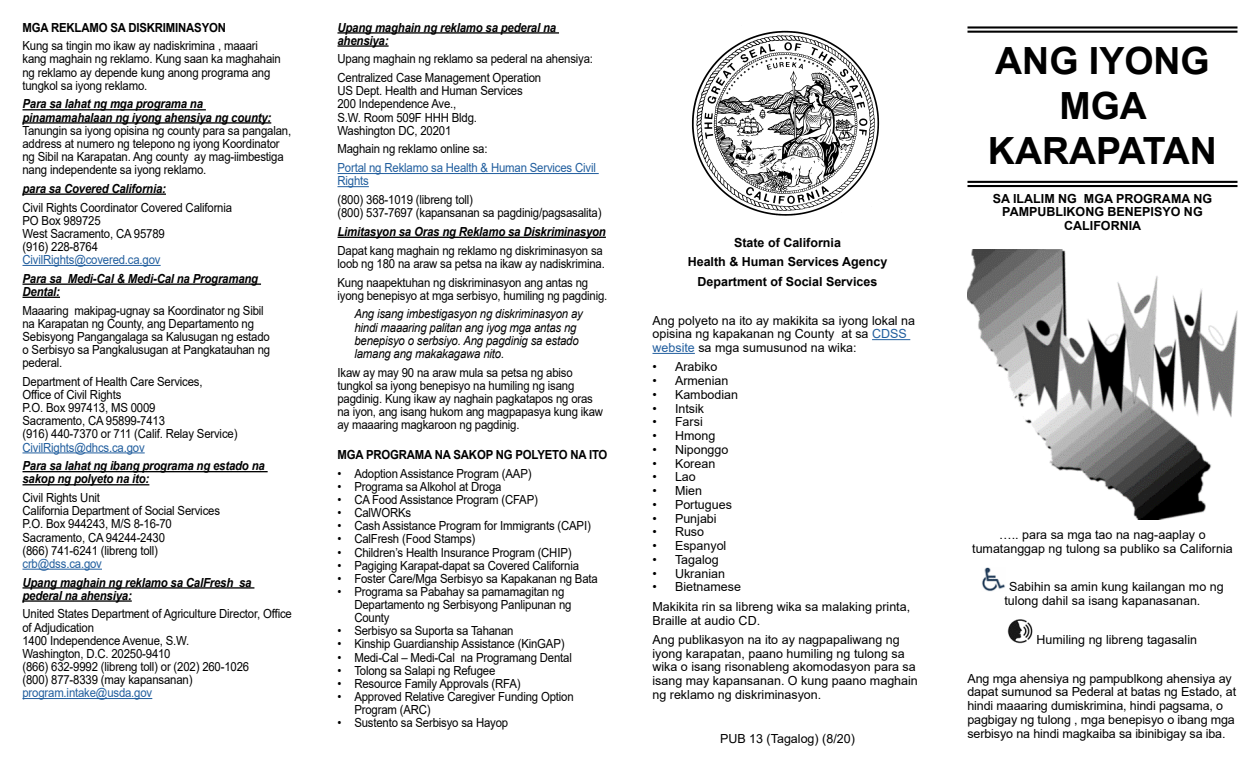
<style>
.page{position:relative;width:1260px;height:765px;background:#fff}
.page>*{position:absolute;margin:0;border:0;box-sizing:border-box;transform-origin:0 0}
.t1{font:700 37.5px/45px "Arial";color:#000;text-align:center}
.t2{font:12.5px/13.1px "Arial";letter-spacing:-.015em;color:#000;scale:.91 1}
.t3{font:12.5px/13.8px "Arial";letter-spacing:-.015em;color:#000}
.t4{font:italic 700 12.5px/13.1px "Arial";letter-spacing:-.015em;color:#000;scale:.91 1}
.t5{font:italic 12.5px/13.1px "Arial";letter-spacing:-.015em;color:#000;scale:.91 1}
.t6{font:12.5px/13.1px "Arial";letter-spacing:-.015em;color:#215e9e;scale:.91 1}
.t7{font:700 12.5px/13.8px "Arial";color:#000;text-align:center}
.t8{font:700 12.5px "Arial";color:#000;scale:.91 1}
.s1{color:#215e9e}
</style>
<div class="page">
<img style="left:968px;top:250px;width:269px;height:270px">
<img style="left:982px;top:567px;width:23px;height:24px">
<img style="left:1008px;top:620px;width:25px;height:24px">
<hr style="left:872px;top:339px;width:38px;height:1px;background:#215e9e">
<hr style="left:652px;top:353px;width:43px;height:1px;background:#215e9e">
<hr style="left:22px;top:109px;width:184px;height:1px;background:#000">
<hr style="left:22px;top:122px;width:249px;height:2px;background:#000">
<hr style="left:22px;top:194px;width:144px;height:1px;background:#000">
<hr style="left:22px;top:265px;width:139px;height:1px;background:#215e9e">
<hr style="left:22px;top:284px;width:239px;height:1px;background:#000">
<hr style="left:22px;top:297px;width:38px;height:1px;background:#000">
<hr style="left:22px;top:452px;width:123px;height:1px;background:#215e9e">
<hr style="left:22px;top:471px;width:246px;height:1px;background:#000">
<hr style="left:22px;top:484px;width:127px;height:1px;background:#000">
<hr style="left:22px;top:569px;width:80px;height:1px;background:#215e9e">
<hr style="left:22px;top:587px;width:232px;height:2px;background:#000">
<hr style="left:22px;top:600px;width:110px;height:2px;background:#000">
<hr style="left:22px;top:698px;width:130px;height:1px;background:#215e9e">
<hr style="left:338px;top:32px;width:221px;height:2px;background:#000">
<hr style="left:338px;top:45px;width:51px;height:2px;background:#000">
<hr style="left:338px;top:173px;width:261px;height:1px;background:#215e9e">
<hr style="left:338px;top:186px;width:31px;height:1px;background:#215e9e">
<hr style="left:338px;top:237px;width:268px;height:1px;background:#000">
<img style="left:691px;top:30px;width:189px;height:186px">
<hr style="left:968px;top:26px;width:270px;height:3px;background:#000">
<hr style="left:968px;top:31px;width:270px;height:2px;background:#000">
<hr style="left:968px;top:181px;width:270px;height:2px;background:#000">
<hr style="left:968px;top:185px;width:270px;height:2px;background:#000">
<p class="t8" style="left:22px;top:18px;width:225px">MGA REKLAMO SA DISKRIMINASYON</p>
<p class="t2" style="left:22px;top:39px;width:285px">Kung sa tingin mo ikaw ay nadiskrimina , maaari kang maghain ng reklamo. Kung saan ka maghahain ng reklamo ay depende kung anong programa ang tungkol sa iyong reklamo.</p>
<p class="t4" style="left:22px;top:98px;width:275px">Para sa lahat ng mga programa na pinamamahalaan ng iyong ahensiya ng county:</p>
<p class="t2" style="left:22px;top:124px;width:297px">Tanungin sa iyong opisina ng county para sa pangalan, address at numero ng telepono ng iyong Koordinator ng Sibil na Karapatan. Ang county ay mag-iimbestiga nang independente sa iyong reklamo.</p>
<p class="t4" style="left:22px;top:182px;width:159px">para sa Covered California:</p>
<p class="t2" style="left:22px;top:201px;width:232px">Civil Rights Coordinator Covered California<br>PO Box 989725<br>West Sacramento, CA 95789<br>(916) 228-8764</p>
<p class="t6" style="left:22px;top:253px;width:153px">CivilRights@covered.ca.gov</p>
<p class="t4" style="left:22px;top:272px;width:261px">Para sa Medi-Cal &amp; Medi-Cal na Programang<br>Dental:</p>
<p class="t2" style="left:22px;top:304px;width:274px">Maaaring makipag-ugnay sa Koordinator ng Sibil na Karapatan ng County, ang Departamento ng Sebisyong Pangangalaga sa Kalusugan ng estado o Serbisyo sa Pangkalusugan at Pangkatauhan ng pederal.</p>
<p class="t2" style="left:22px;top:375px;width:238px">Department of Health Care Services,<br>Office of Civil Rights<br>P.O. Box 997413, MS 0009<br>Sacramento, CA 95899-7413<br>(916) 440-7370 or 711 (Calif. Relay Service)</p>
<p class="t6" style="left:22px;top:441px;width:136px">CivilRights@dhcs.ca.gov</p>
<p class="t4" style="left:22px;top:460px;width:268px">Para sa lahat ng ibang programa ng estado na sakop ng polyeto na ito:</p>
<p class="t2" style="left:22px;top:491px;width:219px">Civil Rights Unit<br>California Department of Social Services<br>P.O. Box 944243, M/S 8-16-70<br>Sacramento, CA 94244-2430<br>(866) 741-6241 (libreng toll)</p>
<p class="t6" style="left:22px;top:557px;width:89px">crb@dss.ca.gov</p>
<p class="t4" style="left:22px;top:576px;width:253px">Upang maghain ng reklamo sa CalFresh sa pederal na ahensiya:</p>
<p class="t2" style="left:22px;top:607px;width:298px">United States Department of Agriculture Director, Office of Adjudication<br>1400 Independence Avenue, S.W.<br>Washington, D.C. 20250-9410<br>(866) 632-9992 (libreng toll) or (202) 260-1026<br>(800) 877-8339 (may kapansanan)</p>
<p class="t6" style="left:22px;top:686px;width:144px">program.intake@usda.gov</p>
<p class="t4" style="left:338px;top:21px;width:242px">Upang maghain ng reklamo sa pederal na ahensiya:</p>
<p class="t2" style="left:338px;top:50px;width:282px;line-height:18.8px">Upang maghain ng reklamo sa pederal na ahensiya:<br>Centralized Case Management Operation</p>
<p class="t2" style="left:338px;top:84px;width:205px">US Dept. Health and Human Services<br>200 Independence Ave.,<br>S.W. Room 509F HHH Bldg.<br>Washington DC, 20201</p>
<p class="t2" style="left:338px;top:142px;width:166px">Maghain ng reklamo online sa:</p>
<p class="t6" style="left:338px;top:161px;width:285px">Portal ng Reklamo sa Health &amp; Human Services Civil<br>Rights</p>
<p class="t2" style="left:338px;top:193px;width:292px">(800) 368-1019 (libreng toll)<br>(800) 537-7697 (kapansanan sa pagdinig/pagsasalita)</p>
<p class="t4" style="left:338px;top:225px;width:296px">Limitasyon sa Oras ng Reklamo sa Diskriminasyon</p>
<p class="t2" style="left:338px;top:244px;width:295px">Dapat kang maghain ng reklamo ng diskriminasyon sa loob ng 180 na araw sa petsa na ikaw ay nadiskrimina.</p>
<p class="t2" style="left:338px;top:276px;width:298px">Kung naapektuhan ng diskriminasyon ang antas ng iyong benepisyo at mga serbisyo, humiling ng pagdinig.</p>
<p class="t5" style="left:354px;top:308px;width:253px">Ang isang imbestigasyon ng diskriminasyon ay hindi maaaring palitan ang iyog mga antas ng benepisyo o serbsiyo. Ang pagdinig sa estado lamang ang makakagawa nito.</p>
<p class="t2" style="left:338px;top:366px;width:293px">Ikaw ay may 90 na araw mula sa petsa ng abiso tungkol sa iyong benepisyo na humiling ng isang pagdinig. Kung ikaw ay naghain pagkatapos ng oras na iyon, ang isang hukom ang magpapasya kung ikaw ay maaaring magkaroon ng pagdinig.</p>
<p class="t8" style="left:338px;top:446px;width:298px">MGA PROGRAMA NA SAKOP NG POLYETO NA ITO</p>
<p class="t2" style="left:338px;top:467px;width:215px">• Adoption Assistance Program (AAP)</p>
<p class="t2" style="left:338px;top:480px;width:182px">• Programa sa Alkohol at Droga</p>
<p class="t2" style="left:338px;top:493px;width:222px">• CA Food Assistance Program (CFAP)</p>
<p class="t2" style="left:338px;top:506px;width:83px">• CalWORKs</p>
<p class="t2" style="left:338px;top:519px;width:280px">• Cash Assistance Program for Immigrants (CAPI)</p>
<p class="t2" style="left:338px;top:532px;width:153px">• CalFresh (Food Stamps)</p>
<p class="t2" style="left:338px;top:546px;width:259px">• Children’s Health Insurance Program (CHIP)</p>
<p class="t2" style="left:338px;top:559px;width:267px">• Pagiging Karapat-dapat sa Covered California</p>
<p class="t2" style="left:338px;top:572px;width:288px">• Foster Care/Mga Serbisyo sa Kapakanan ng Bata</p>
<p class="t2" style="left:354px;top:585px;width:240px;text-indent:-17px">• Programa sa Pabahay sa pamamagitan ng<br>Departamento ng Serbisyong Panlipunan ng<br>County</p>
<p class="t2" style="left:338px;top:624px;width:195px">• Serbisyo sa Suporta sa Tahanan</p>
<p class="t2" style="left:338px;top:637px;width:251px">• Kinship Guardianship Assistance (KinGAP)</p>
<p class="t2" style="left:338px;top:651px;width:259px">• Medi-Cal – Medi-Cal na Programang Dental</p>
<p class="t2" style="left:338px;top:664px;width:175px">• Tolong sa Salapi ng Refugee</p>
<p class="t2" style="left:338px;top:677px;width:203px">• Resource Family Approvals (RFA)</p>
<p class="t2" style="left:354px;top:690px;width:243px;text-indent:-17px">• Approved Relative Caregiver Funding Option<br>Program (ARC)</p>
<p class="t2" style="left:338px;top:716px;width:189px">• Sustento sa Serbisyo sa Hayop</p>
<p class="t7" style="left:688px;top:233px;width:201px;line-height:19.4px">State of California<br>Health &amp; Human Services Agency<br>Department of Social Services</p>
<p class="t3" style="left:652px;top:313px;width:264px">Ang polyeto na ito ay makikita sa iyong lokal na opisina ng kapakanan ng County at sa <span class="s1">CDSS website</span> sa mga sumusunod na wika:</p>
<p class="t3" style="left:652px;top:360px;width:66px">• Arabiko</p>
<p class="t3" style="left:652px;top:374px;width:77px">• Armenian</p>
<p class="t3" style="left:652px;top:388px;width:87px">• Kambodian</p>
<p class="t3" style="left:652px;top:401px;width:53px">• Intsik</p>
<p class="t3" style="left:652px;top:415px;width:52px">• Farsi</p>
<p class="t3" style="left:652px;top:429px;width:64px">• Hmong</p>
<p class="t3" style="left:652px;top:443px;width:77px">• Niponggo</p>
<p class="t3" style="left:652px;top:456px;width:64px">• Korean</p>
<p class="t3" style="left:652px;top:470px;width:45px">• Lao</p>
<p class="t3" style="left:652px;top:484px;width:51px">• Mien</p>
<p class="t3" style="left:652px;top:498px;width:81px">• Portugues</p>
<p class="t3" style="left:652px;top:511px;width:66px">• Punjabi</p>
<p class="t3" style="left:652px;top:525px;width:53px">• Ruso</p>
<p class="t3" style="left:652px;top:539px;width:75px">• Espanyol</p>
<p class="t3" style="left:652px;top:553px;width:68px">• Tagalog</p>
<p class="t3" style="left:652px;top:566px;width:74px">• Ukranian</p>
<p class="t3" style="left:652px;top:577px;width:259px;line-height:19.4px">• Bietnamese<br>Makikita rin sa libreng wika sa malaking printa,</p>
<p class="t3" style="left:652px;top:610px;width:249px;line-height:19.4px">Braille at audio CD.<br>Ang publikasyon na ito ay nagpapaliwang ng</p>
<p class="t3" style="left:652px;top:646px;width:267px">iyong karapatan, paano humiling ng tulong sa wika o isang risonableng akomodasyon para sa isang may kapansanan. O kung paano maghain ng reklamo ng diskriminasyon.</p>
<p class="t3" style="left:720px;top:731px;width:136px">PUB 13 (Tagalog) (8/20)</p>
<h1 class="t1" style="left:988px;top:39px;width:231px">ANG IYONG<br>MGA<br>KARAPATAN</h1>
<p class="t7" style="left:993px;top:192px;width:221px">SA ILALIM NG MGA PROGRAMA NG<br>PAMPUBLIKONG BENEPISYO NG<br>CALIFORNIA</p>
<p class="t3" style="left:972px;top:528px;width:262px;text-align:center">….. para sa mga tao na nag-aaplay o tumatanggap ng tulong sa publiko sa California</p>
<p class="t3" style="left:1005px;top:580px;width:221px;text-indent:5px">Sabihin sa amin kung kailangan mo ng tulong dahil sa isang kapanasanan.</p>
<p class="t3" style="left:1037px;top:633px;width:162px">Humiling ng libreng tagasalin</p>
<p class="t3" style="left:967px;top:671px;width:270px">Ang mga ahensiya ng pampublkong ahensiya ay dapat sumunod sa Pederal at batas ng Estado, at hindi maaaring dumiskrimina, hindi pagsama, o pagbigay ng tulong , mga benepisyo o ibang mga serbisyo na hindi magkaiba sa ibinibigay sa iba.</p>
</div>
